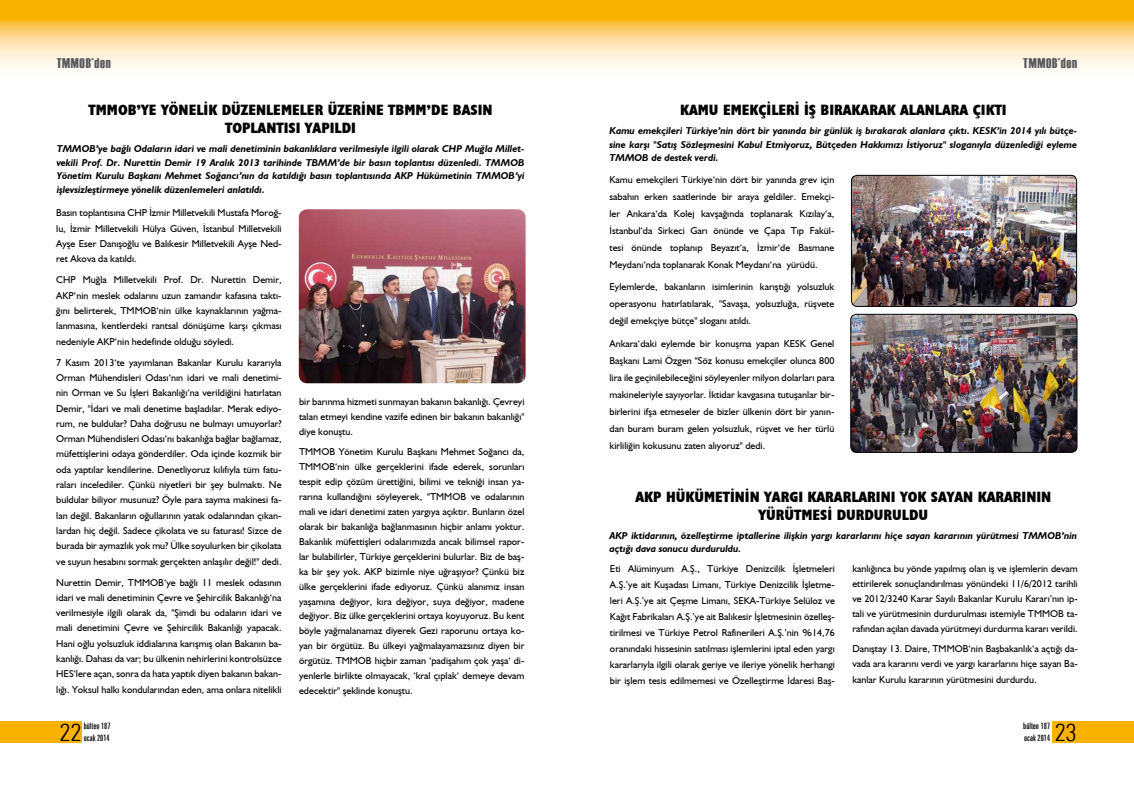
<style>
.page{position:relative;width:1134px;height:794px;background:#fff}
.page>*{position:absolute;margin:0;border:0;box-sizing:border-box;transform-origin:0 0}
.t1{font:300 condensed 24.1px "Zurich BT";color:#000}
.baslik_dar{font:700 condensed 15px/18px "Humanist 521 BT Xtra";color:#000;text-align:center}
.t2{font:14px "Haettenschweiler";letter-spacing:.05em;color:#58585a}
.bultenmetin{font:10px/15.3px "Humanist 521 BT";color:#000;text-align:justify}
.bultenmetin-2{font:italic 700 10px/13.5px "Humanist 521 BT";color:#000;text-align:justify}
.t3{font:extra-condensed 9px/12px "Zurich BT";color:#000}
</style>
<div class="page">
<svg style="left:0;top:0;width:1134px;height:68px;background:#fcd275"></svg>
<div style="left:1052px;top:721px;width:82px;height:22px;background:#f9b200"></div>
<div style="left:0;top:721px;width:82px;height:22px;background:#f9b200"></div>
<img style="left:851px;top:175px;width:225px;height:131px">
<div style="left:851px;top:175px;width:226px;height:132px;border:1px solid #000;border-radius:6px"></div>
<img style="left:851px;top:314px;width:226px;height:138px">
<div style="left:850px;top:314px;width:227px;height:138px;border:1px solid #000;border-radius:6px"></div>
<img style="left:299px;top:209px;width:227px;height:174px">
<h3 class="t2" style="left:57px;top:54px;width:56px">TMMOB’den</h3>
<h3 class="t2" style="left:1023px;top:54px;width:56px">TMMOB’den</h3>
<p class="baslik_dar" style="left:89px;top:100px;width:405px">TMMOB’YE YÖNELİK DÜZENLEMELER ÜZERİNE TBMM’DE BASIN<br>TOPLANTISI YAPILDI</p>
<p class="bultenmetin-2" style="left:57px;top:142px;width:469px">TMMOB’ye bağlı Odaların idari ve mali denetiminin bakanlıklara verilmesiyle ilgili olarak CHP Muğla Millet&shy;vekili Prof. Dr. Nurettin Demir 19 Aralık 2013 tarihinde TBMM’de bir basın toplantısı düzenledi. TMMOB Yönetim Kurulu Başkanı Mehmet Soğancı’nın da katıldığı basın toplantısında AKP Hükümetinin TMMOB’yi işlevsizleştirmeye yönelik düzenlemeleri anlatıldı.</p>
<p class="bultenmetin" style="left:56px;top:205px;width:227px">Basın toplantısına CHP İzmir Milletvekili Mustafa Moroğ&shy;lu, İzmir Milletvekili Hülya Güven, İstanbul Milletvekili Ayşe Eser Danışoğlu ve Balıkesir Milletvekili Ayşe Ned&shy;ret Akova da katıldı.</p>
<p class="bultenmetin" style="left:56px;top:272px;width:227px">CHP Muğla Milletvekili Prof. Dr. Nurettin Demir, AKP‘nin meslek odalarını uzun zamandır kafasına taktı&shy;ğını belirterek, TMMOB‘nin ülke kaynaklarının yağma&shy;lanmasına, kentlerdeki rantsal dönüşüme karşı çıkması nedeniyle AKP‘nin hedefinde olduğu söyledi.</p>
<p class="bultenmetin" style="left:56px;top:354px;width:227px">7 Kasım 2013‘te yayımlanan Bakanlar Kurulu kararıyla Orman Mühendisleri Odası‘nın idari ve mali denetimi&shy;nin Orman ve Su İşleri Bakanlığı‘na verildiğini hatırlatan Demir, "İdari ve mali denetime başladılar. Merak ediyo&shy;rum, ne buldular? Daha doğrusu ne bulmayı umuyorlar?<br>Orman Mühendisleri Odası‘nı bakanlığa bağlar bağlamaz, müfettişlerini odaya gönderdiler. Oda içinde kozmik bir oda yaptılar kendilerine. Denetliyoruz kılıfıyla tüm fatu&shy;raları incelediler. Çünkü niyetleri bir şey bulmaktı. Ne buldular biliyor musunuz? Öyle para sayma makinesi fa&shy;lan değil. Bakanların oğullarının yatak odalarından çıkan&shy;lardan hiç değil. Sadece çikolata ve su faturası! Sizce de burada bir aymazlık yok mu? Ülke soyulurken bir çikolata ve suyun hesabını sormak gerçekten anlaşılır değil!" dedi.</p>
<p class="bultenmetin" style="left:56px;top:574px;width:227px">Nurettin Demir, TMMOB‘ye bağlı 11 meslek odasının idari ve mali denetiminin Çevre ve Şehircilik Bakanlığı‘na verilmesiyle ilgili olarak da, "Şimdi bu odaların idari ve mali denetimini Çevre ve Şehircilik Bakanlığı yapacak.<br>Hani oğlu yolsuzluk iddialarına karışmış olan Bakanın ba&shy;kanlığı. Dahası da var; bu ülkenin nehirlerini kontrolsüzce HES‘lere açan, sonra da hata yaptık diyen bakanın bakan&shy;lığı. Yoksul halkı kondularından eden, ama onlara nitelikli</p>
<p class="bultenmetin" style="left:299px;top:394px;width:227px;line-height:14.9px">bir barınma hizmeti sunmayan bakanın bakanlığı. Çevreyi talan etmeyi kendine vazife edinen bir bakanın bakanlığı" diye konuştu.</p>
<p class="bultenmetin" style="left:299px;top:444px;width:227px;line-height:14.9px">TMMOB Yönetim Kurulu Başkanı Mehmet Soğancı da, TMMOB‘nin ülke gerçeklerini ifade ederek, sorunları tespit edip çözüm ürettiğini, bilimi ve tekniği insan ya&shy;rarına kullandığını söyleyerek, "TMMOB ve odalarının mali ve idari denetimi zaten yargıya açıktır. Bunların özel olarak bir bakanlığa bağlanmasının hiçbir anlamı yoktur.<br>Bakanlık müfettişleri odalarımızda ancak bilimsel rapor&shy;lar bulabilirler, Türkiye gerçeklerini bulurlar. Biz de baş&shy;ka bir şey yok. AKP bizimle niye uğraşıyor? Çünkü biz ülke gerçeklerini ifade ediyoruz. Çünkü alanımız insan yaşamına değiyor, kıra değiyor, suya değiyor, madene değiyor. Biz ülke gerçeklerini ortaya koyuyoruz. Bu kent böyle yağmalanamaz diyerek Gezi raporunu ortaya ko&shy;yan bir örgütüz. Bu ülkeyi yağmalayamazsınız diyen bir örgütüz. TMMOB hiçbir zaman ‘padişahım çok yaşa‘ di&shy;yenlerle birlikte olmayacak, ‘kral çıplak‘ demeye devam edecektir" şeklinde konuştu.</p>
<p class="baslik_dar" style="left:680px;top:100px;width:328px">KAMU EMEKÇİLERİ İŞ BIRAKARAK ALANLARA ÇIKTI</p>
<p class="bultenmetin-2" style="left:609px;top:124px;width:469px">Kamu emekçileri Türkiye’nin dört bir yanında bir günlük iş bırakarak alanlara çıktı. KESK’in 2014 yılı bütçe&shy;sine karşı "Satış Sözleşmesini Kabul Etmiyoruz, Bütçeden Hakkımızı İstiyoruz" sloganıyla düzenlediği eyleme TMMOB de destek verdi.</p>
<p class="bultenmetin" style="left:609px;top:171px;width:226px;line-height:17px">Kamu emekçileri Türkiye‘nin dört bir yanında grev için sabahın erken saatlerinde bir araya geldiler. Emekçi&shy;ler Ankara‘da Kolej kavşağında toplanarak Kızılay‘a, İstanbul‘da Sirkeci Garı önünde ve Çapa Tıp Fakül&shy;tesi önünde toplanıp Beyazıt‘a, İzmir‘de Basmane Meydanı‘nda toplanarak Konak Meydanı‘na yürüdü.</p>
<p class="bultenmetin" style="left:609px;top:278px;width:226px;line-height:17px">Eylemlerde, bakanların isimlerinin karıştığı yolsuzluk operasyonu hatırlatılarak, "Savaşa, yolsuzluğa, rüşvete değil emekçiye bütçe" sloganı atıldı.</p>
<p class="bultenmetin" style="left:609px;top:335px;width:226px;line-height:17px">Ankara‘daki eylemde bir konuşma yapan KESK Genel Başkanı Lami Özgen "Söz konusu emekçiler olunca 800 lira ile geçinilebileceğini söyleyenler milyon dolarları para makineleriyle sayıyorlar. İktidar kavgasına tutuşanlar bir&shy;birlerini ifşa etmeseler de bizler ülkenin dört bir yanın&shy;dan buram buram gelen yolsuzluk, rüşvet ve her türlü kirliliğin kokusunu zaten alıyoruz" dedi.</p>
<p class="baslik_dar" style="left:635px;top:487px;width:417px">AKP HÜKÜMETİNİN YARGI KARARLARINI YOK SAYAN KARARININ<br>YÜRÜTMESİ DURDURULDU</p>
<p class="bultenmetin-2" style="left:609px;top:528px;width:469px">AKP iktidarının, özelleştirme iptallerine ilişkin yargı kararlarını hiçe sayan kararının yürütmesi TMMOB’nin açtığı dava sonucu durduruldu.</p>
<p class="bultenmetin" style="left:610px;top:560px;width:226px;line-height:16px">Eti Alüminyum A.Ş., Türkiye Denizcilik İşletmeleri A.Ş.’ye ait Kuşadası Limanı, Türkiye Denizcilik İşletme&shy;leri A.Ş.’ye ait Çeşme Limanı, SEKA-Türkiye Selüloz ve Kağıt Fabrikaları A.Ş.’ye ait Balıkesir İşletmesinin özelleş&shy;tirilmesi ve Türkiye Petrol Rafinerileri A.Ş.’nin %14,76 oranındaki hissesinin satılması işlemlerini iptal eden yargı kararlarıyla ilgili olarak geriye ve ileriye yönelik herhangi bir işlem tesis edilmemesi ve Özelleştirme İdaresi Baş-</p>
<p class="bultenmetin" style="left:852px;top:560px;width:227px;line-height:15px">kanlığınca bu yönde yapılmış olan iş ve işlemlerin devam ettirilerek sonuçlandırılması yönündeki 11/6/2012 tarihli ve 2012/3240 Karar Sayılı Bakanlar Kurulu Kararı’nın ip&shy;tali ve yürütmesinin durdurulması istemiyle TMMOB ta&shy;rafından açılan davada yürütmeyi durdurma kararı verildi.</p>
<p class="bultenmetin" style="left:852px;top:641px;width:227px">Danıştay 13. Daire, TMMOB‘nin Başbakanlık‘a açtığı da&shy;vada ara kararını verdi ve yargı kararlarını hiçe sayan Ba&shy;kanlar Kurulu kararının yürütmesini durdurdu.</p>
<p class="t3" style="left:84px;top:720px;width:28px">bülten 187 ocak 2014</p>
<p class="t3" style="left:1023px;top:720px;width:28px">bülten 187</p>
<p class="t1" style="left:59px;top:718px;width:24px">22</p>
<p class="t3" style="left:1024px;top:732px;width:28px">ocak 2014</p>
<h1 class="t1" style="left:1055px;top:718px;width:24px">23</h1>
</div>
